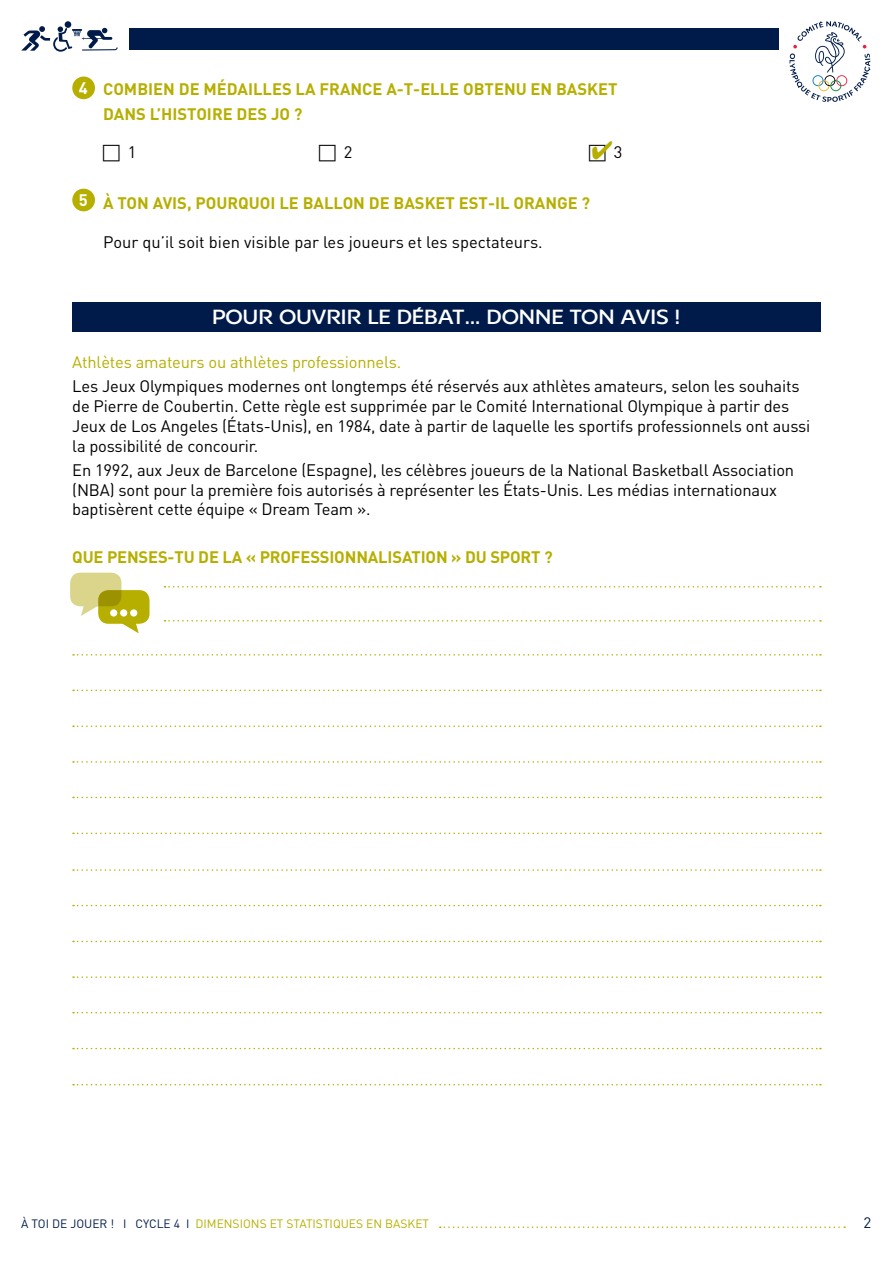
<style>
.page{position:relative;width:893px;height:1263px;background:#fff}
.page>*{position:absolute;margin:0;border:0;box-sizing:border-box;transform-origin:0 0}
.t1{font:500 22.5px "Franceolympique";letter-spacing:-.01em;color:#fff}
.t2{font:16.5px/19.8px "DIN";letter-spacing:-.01em;color:#000}
.t3{font:700 16.5px/25.5px "DIN";color:#b6af00}
.t4{font:16.5px "DIN";letter-spacing:-.01em;color:#b6af00}
.t5{font:700 16.5px "DIN";color:#fff}
.t6{font:15px "DIN";color:#001b4a}
.t7{font:12px "DIN";color:#b6af00}
.s1{color:#001b4a}
</style>
<div class="page">
<div style="left:72px;top:77px;width:23px;height:22px;background:#b6af00;border-radius:50%"></div>
<div style="left:72px;top:189px;width:23px;height:22px;background:#b6af00;border-radius:50%"></div>
<div style="left:72px;top:302px;width:749px;height:30px;background:#001b4a"></div>
<svg style="left:73px;top:654px;width:748px;height:2px"></svg>
<svg style="left:73px;top:869px;width:748px;height:2px"></svg>
<svg style="left:73px;top:761px;width:748px;height:2px"></svg>
<svg style="left:73px;top:976px;width:748px;height:2px"></svg>
<svg style="left:73px;top:690px;width:748px;height:1px"></svg>
<svg style="left:73px;top:905px;width:748px;height:1px"></svg>
<svg style="left:73px;top:797px;width:748px;height:1px"></svg>
<svg style="left:73px;top:1012px;width:748px;height:1px"></svg>
<svg style="left:164px;top:586px;width:657px;height:1px"></svg>
<svg style="left:164px;top:620px;width:657px;height:1px"></svg>
<div style="left:70px;top:573px;width:51px;height:33px;background:#dbd58b;border-radius:10px"></div>
<svg style="left:81px;top:606px;width:17px;height:10px"></svg>
<svg style="left:98px;top:590px;width:52px;height:34px"></svg>
<svg style="left:118px;top:620px;width:21px;height:13px"></svg>
<div style="left:110px;top:609px;width:7px;height:7px;background:#fff;border-radius:50%"></div>
<div style="left:120px;top:609px;width:7px;height:7px;background:#fff;border-radius:50%"></div>
<div style="left:130px;top:609px;width:7px;height:7px;background:#fff;border-radius:50%"></div>
<svg style="left:73px;top:725px;width:748px;height:2px"></svg>
<svg style="left:73px;top:941px;width:748px;height:1px"></svg>
<svg style="left:73px;top:832px;width:748px;height:2px"></svg>
<svg style="left:73px;top:1048px;width:748px;height:1px"></svg>
<svg style="left:73px;top:1084px;width:748px;height:1px"></svg>
<svg style="left:440px;top:1226px;width:405px;height:2px"></svg>
<div style="left:65px;top:21px;width:6px;height:7px;background:#001b4a;border-radius:50%"></div>
<svg style="left:21px;top:26px;width:97px;height:26px"></svg>
<div style="left:130px;top:29px;width:649px;height:21px;background:#001b4a"></div>
<svg style="left:789px;top:21px;width:81px;height:81px"></svg>
<p class="t5" style="left:79px;top:77px;width:10px">4</p>
<p class="t5" style="left:79px;top:189px;width:10px">5</p>
<p class="t3" style="left:103px;top:75px;width:516px">COMBIEN DE MÉDAILLES LA FRANCE A-T-ELLE OBTENU EN BASKET<br>DANS L’HISTOIRE DES JO ?</p>
<p class="t2" style="left:128px;top:142px;width:10px">1</p>
<p class="t2" style="left:344px;top:142px;width:10px">2</p>
<p class="t2" style="left:614px;top:142px;width:10px">3</p>
<p class="t3" style="left:103px;top:190px;width:489px">À TON AVIS, POURQUOI LE BALLON DE BASKET EST-IL ORANGE ?</p>
<p class="t2" style="left:103px;top:231px;width:441px">Pour qu’il soit bien visible par les joueurs et les spectateurs.</p>
<h1 class="t1" style="left:212px;top:304px;width:470px">POUR OUVRIR LE DÉBAT… DONNE TON AVIS !</h1>
<p class="t4" style="left:72px;top:352px;width:331px">Athlètes amateurs ou athlètes professionnels.</p>
<p class="t2" style="left:72px;top:376px;width:739px">Les Jeux Olympiques modernes ont longtemps été réservés aux athlètes amateurs, selon les souhaits de Pierre de Coubertin. Cette règle est supprimée par le Comité International Olympique à partir des Jeux de Los Angeles (États-Unis), en 1984, date à partir de laquelle les sportifs professionnels ont aussi la possibilité de concourir.</p>
<p class="t2" style="left:72px;top:459px;width:723px">En 1992, aux Jeux de Barcelone (Espagne), les célèbres joueurs de la National Basketball Association (NBA) sont pour la première fois autorisés à représenter les États-Unis. Les médias internationaux baptisèrent cette équipe « Dream Team ».</p>
<p class="t3" style="left:72px;top:544px;width:482px">QUE PENSES-TU DE LA « PROFESSIONNALISATION » DU SPORT ?</p>
<p class="t7" style="left:21px;top:1216px;width:409px"><span class="s1">À TOI DE JOUER ! I CYCLE 4 I</span> DIMENSIONS ET STATISTIQUES EN BASKET</p>
<p class="t6" style="left:863px;top:1213px;width:9px">2</p>
</div>
